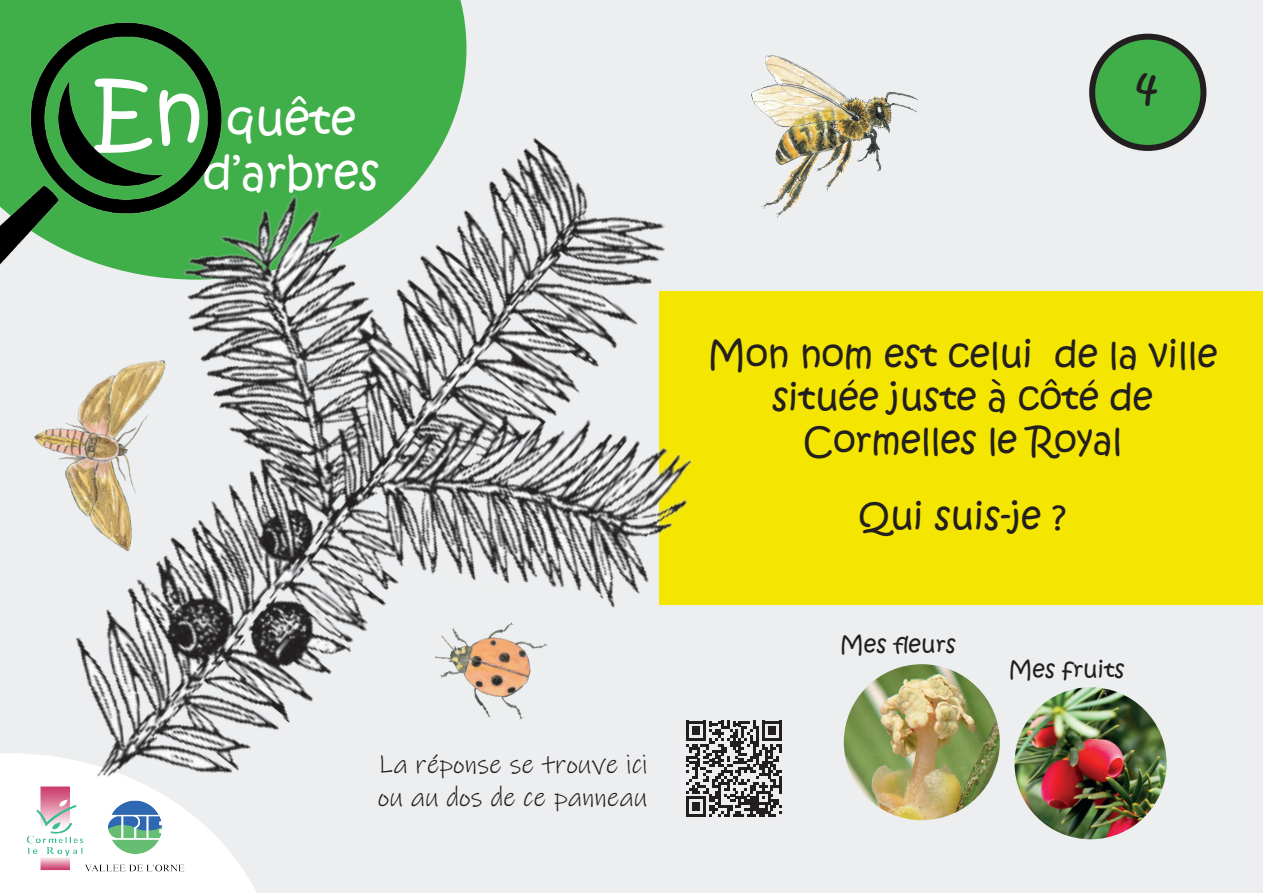
<style>
.page{position:relative;width:1263px;height:893px;background:#fff}
.page>*{position:absolute;margin:0;border:0;box-sizing:border-box;transform-origin:0 0}
.t1{font:45px/54px "Kristen ITC";color:#fff}
.t2{font:45px "Kristen ITC";color:#231f20}
.t3{font:36px/43.2px "Kristen ITC";color:#231f20;text-align:center}
.t4{font:27px/32.4px "Ink Free";color:#231f20}
.t5{font:22.5px "Kristen ITC";color:#231f20}
.s1{font-size:85.5px}
</style>
<div class="page">
<div style="left:865px;top:0;width:398px;height:893px;background:#eceeef"></div>
<div style="left:1092px;top:37px;width:111px;height:111px;background:#40ae49;border-radius:50%"></div>
<div style="left:1089px;top:34px;width:117px;height:117px;border:6px solid #231f20;border-radius:50%"></div>
<div style="left:659px;top:291px;width:604px;height:314px;background:#f5e601"></div>
<img style="left:0;top:0;width:865px;height:893px">
<img style="left:844px;top:664px;width:156px;height:156px;border-radius:78px">
<img style="left:1014px;top:687px;width:152px;height:152px;border-radius:76px">
<img style="left:733px;top:49px;width:197px;height:172px">
<img style="left:10px;top:331px;width:165px;height:225px">
<img style="left:378px;top:564px;width:230px;height:185px">
<svg style="left:686px;top:721px;width:96px;height:96px;background:#848384"></svg>
<p class="t1" style="left:203px;top:93px;width:178px;text-indent:-111px"><span class="s1">En</span> quête d’arbres</p>
<p class="t2" style="left:1136px;top:57px;width:24px">4</p>
<p class="t3" style="left:707px;top:334px;width:512px">Mon nom est celui de la ville située juste à côté de<br>Cormelles le Royal</p>
<p class="t3" style="left:859px;top:496px;width:209px">Qui suis-je ?</p>
<p class="t4" style="left:378px;top:748px;width:271px">La réponse se trouve ici ou au dos de ce panneau</p>
<p class="t5" style="left:840px;top:630px;width:118px">Mes fleurs</p>
<p class="t5" style="left:1008px;top:655px;width:118px">Mes fruits</p>
</div>
